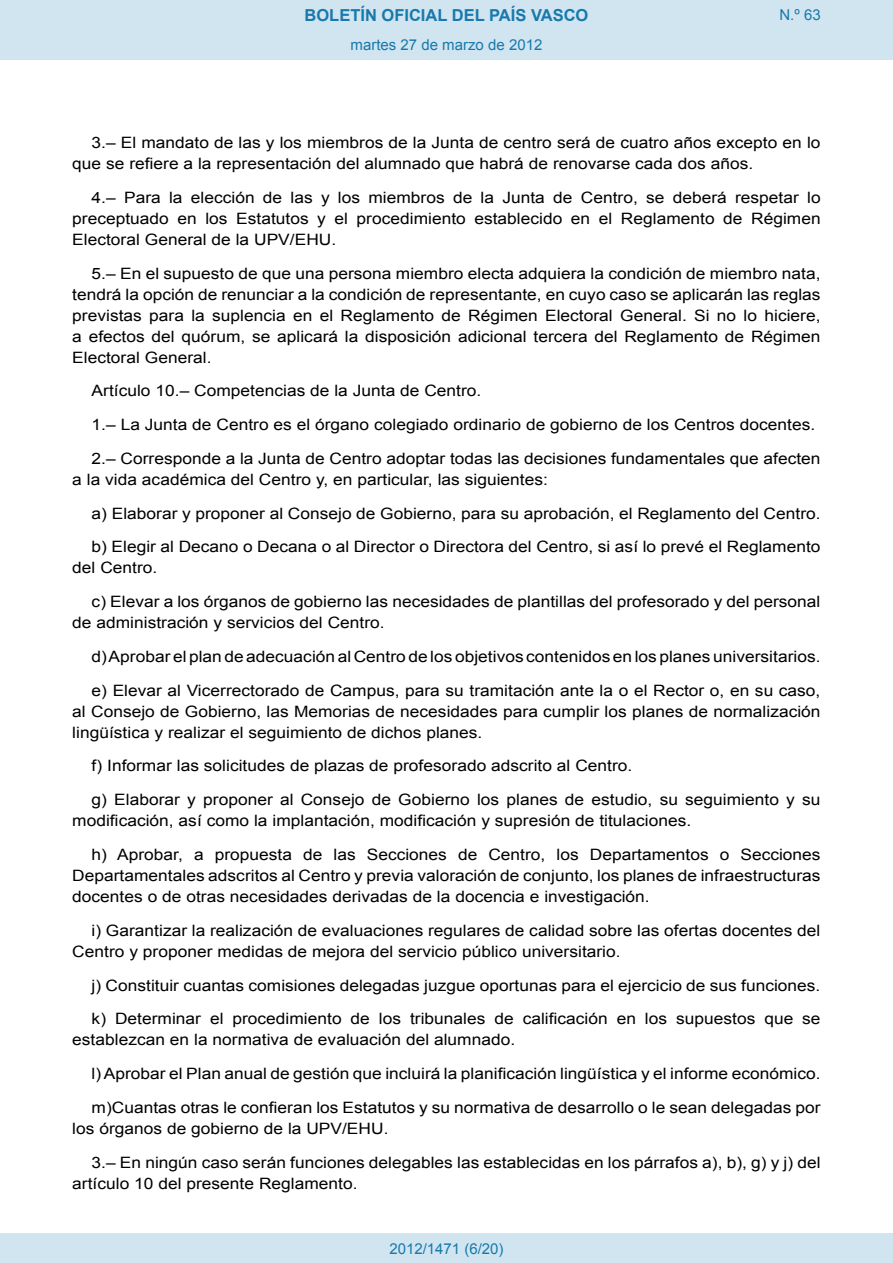
<style>
.page{position:relative;width:893px;height:1263px;background:#fff}
.page>*{position:absolute;margin:0;border:0;box-sizing:border-box;transform-origin:0 0}
.t1{font:700 16.5px "Arial";color:#1879ad}
.BOPVDetalle{font:15.6px/21px "Arial";color:#000;scale:1.11 1}
.Paginacion_Centro{font:15px "Arial";color:#1879ad}
</style>
<div class="page">
<div style="left:0;top:0;width:893px;height:60px;background:#d0e5f0"></div>
<div style="left:0;top:1233px;width:893px;height:30px;background:#d0e5f0"></div>
<p class="t1" style="left:305px;top:4px;width:285px">BOLETÍN OFICIAL DEL PAÍS VASCO</p>
<p class="Paginacion_Centro" style="left:351px;top:35px;width:193px">martes 27 de marzo de 2012</p>
<p class="Paginacion_Centro" style="left:779px;top:5px;width:43px">N.º 63</p>
<p class="BOPVDetalle" style="left:72px;top:132px;width:676px;text-indent:19px">3.– El mandato de las y los miembros de la Junta de centro será de cuatro años excepto en lo que se refiere a la representación del alumnado que habrá de renovarse cada dos años.</p>
<p class="BOPVDetalle" style="left:72px;top:187px;width:676px;text-align:justify;text-indent:19px">4.– Para la elección de las y los miembros de la Junta de Centro, se deberá respetar lo preceptuado en los Estatutos y el procedimiento establecido en el Reglamento de Régimen Electoral General de la UPV/EHU.</p>
<p class="BOPVDetalle" style="left:72px;top:263px;width:676px;text-align:justify;text-indent:19px">5.– En el supuesto de que una persona miembro electa adquiera la condición de miembro nata, tendrá la opción de renunciar a la condición de representante, en cuyo caso se aplicarán las reglas previstas para la suplencia en el Reglamento de Régimen Electoral General. Si no lo hiciere, a efectos del quórum, se aplicará la disposición adicional tercera del Reglamento de Régimen Electoral General.</p>
<p class="BOPVDetalle" style="left:92px;top:381px;width:353px">Artículo 10.– Competencias de la Junta de Centro.</p>
<p class="BOPVDetalle" style="left:92px;top:414px;width:653px">1.– La Junta de Centro es el órgano colegiado ordinario de gobierno de los Centros docentes.</p>
<p class="BOPVDetalle" style="left:72px;top:448px;width:676px;text-indent:19px">2.– Corresponde a la Junta de Centro adoptar todas las decisiones fundamentales que afecten a la vida académica del Centro y, en particular, las siguientes:</p>
<p class="BOPVDetalle" style="left:92px;top:503px;width:658px">a) Elaborar y proponer al Consejo de Gobierno, para su aprobación, el Reglamento del Centro.</p>
<p class="BOPVDetalle" style="left:72px;top:537px;width:676px;text-indent:19px">b) Elegir al Decano o Decana o al Director o Directora del Centro, si así lo prevé el Reglamento del Centro.</p>
<p class="BOPVDetalle" style="left:72px;top:591px;width:675px;text-indent:19px">c) Elevar a los órganos de gobierno las necesidades de plantillas del profesorado y del personal de administración y servicios del Centro.</p>
<p class="BOPVDetalle" style="left:92px;top:646px;width:658px">d) Aprobar el plan de adecuación al Centro de los objetivos contenidos en los planes universitarios.</p>
<p class="BOPVDetalle" style="left:72px;top:680px;width:676px;text-align:justify;text-indent:19px">e) Elevar al Vicerrectorado de Campus, para su tramitación ante la o el Rector o, en su caso, al Consejo de Gobierno, las Memorias de necesidades para cumplir los planes de normalización lingüística y realizar el seguimiento de dichos planes.</p>
<p class="BOPVDetalle" style="left:92px;top:756px;width:489px">f) Informar las solicitudes de plazas de profesorado adscrito al Centro.</p>
<p class="BOPVDetalle" style="left:72px;top:789px;width:676px;text-indent:19px">g) Elaborar y proponer al Consejo de Gobierno los planes de estudio, su seguimiento y su modificación, así como la implantación, modificación y supresión de titulaciones.</p>
<p class="BOPVDetalle" style="left:72px;top:844px;width:676px;text-align:justify;text-indent:19px">h) Aprobar, a propuesta de las Secciones de Centro, los Departamentos o Secciones Departamentales adscritos al Centro y previa valoración de conjunto, los planes de infraestructuras docentes o de otras necesidades derivadas de la docencia e investigación.</p>
<p class="BOPVDetalle" style="left:72px;top:920px;width:675px;text-indent:19px">i) Garantizar la realización de evaluaciones regulares de calidad sobre las ofertas docentes del<br>Centro y proponer medidas de mejora del servicio público universitario.</p>
<p class="BOPVDetalle" style="left:92px;top:975px;width:658px">j) Constituir cuantas comisiones delegadas juzgue oportunas para el ejercicio de sus funciones.</p>
<p class="BOPVDetalle" style="left:72px;top:1008px;width:676px;text-indent:19px">k) Determinar el procedimiento de los tribunales de calificación en los supuestos que se establezcan en la normativa de evaluación del alumnado.</p>
<p class="BOPVDetalle" style="left:92px;top:1063px;width:658px">l) Aprobar el Plan anual de gestión que incluirá la planificación lingüística y el informe económico.</p>
<p class="BOPVDetalle" style="left:72px;top:1097px;width:676px;text-indent:19px">m)Cuantas otras le confieran los Estatutos y su normativa de desarrollo o le sean delegadas por los órganos de gobierno de la UPV/EHU.</p>
<p class="BOPVDetalle" style="left:72px;top:1152px;width:676px;text-indent:19px">3.– En ningún caso serán funciones delegables las establecidas en los párrafos a), b), g) y j) del artículo 10 del presente Reglamento.</p>
<p class="Paginacion_Centro" style="left:389px;top:1238px;width:116px">2012/1471 (6/20)</p>
</div>
